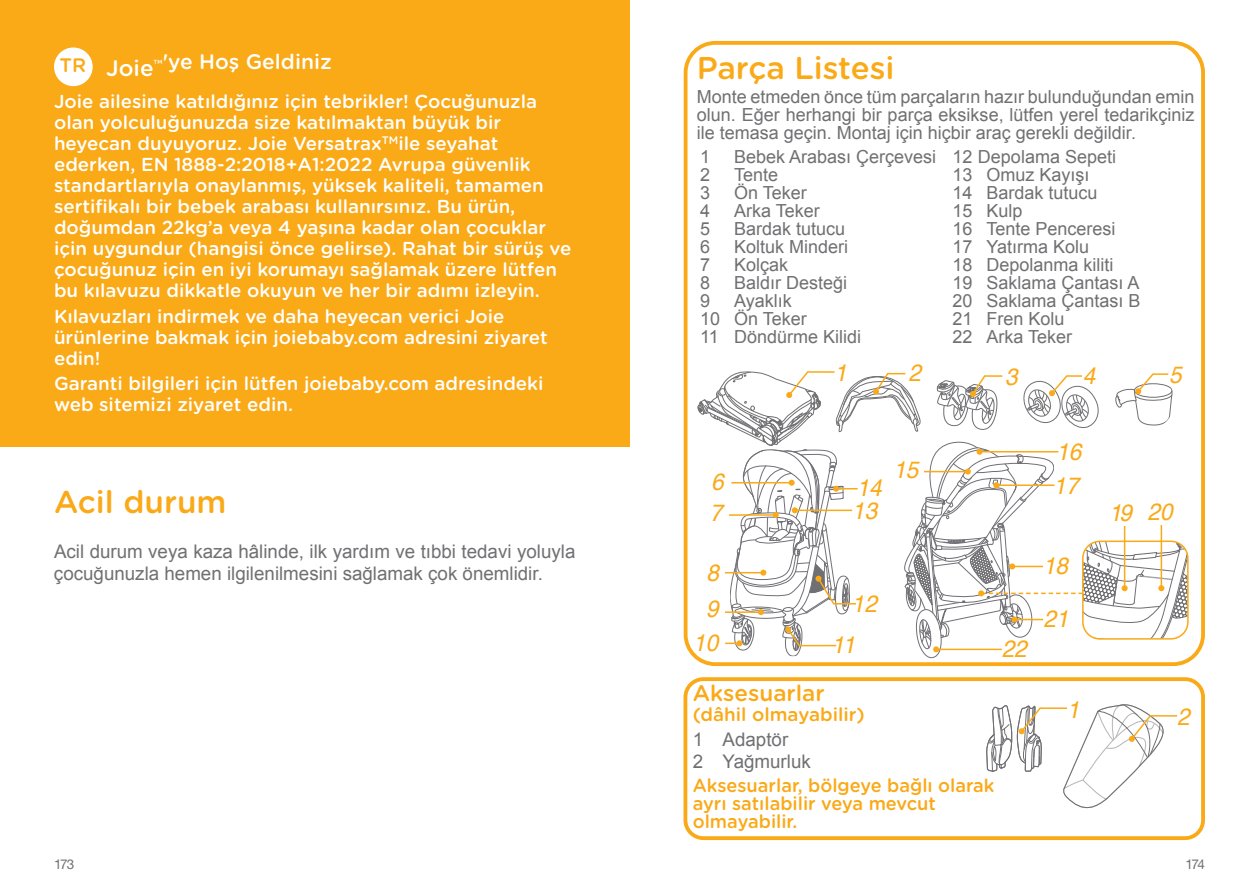
<style>
.page{position:relative;width:1259px;height:893px;background:#fff}
.page>*{position:absolute;margin:0;border:0;box-sizing:border-box;transform-origin:0 0}
.t1{font:500 31.5px "Gotham Rounded";color:#faa917}
.t2{font:italic 23.7px/30.3px "Helvetica";color:#faa917;scale:.95 1}
.t3{font:500 22.5px "Gotham Rounded";color:#faa917}
.t4{font:500 21px "Gotham Rounded";color:#fff}
.t5{font:500 18.75px/21px "Gotham Rounded";color:#fff}
.t6{font:18.75px/22.5px "Arial";color:#706f72}
.t7{font:500 18.75px/18px "Gotham Rounded";color:#faa917}
.t8{font:18px/18px "Arial";color:#706f72}
.t9{font:13.5px "Helvetica Neue LT Std";letter-spacing:-.11em;color:#706f72}
.s1{font-size:22.5px}
.s2{font-size:13.05px}
</style>
<div class="page">
<div style="left:0;top:0;width:629px;height:446px;background:#faa917"></div>
<div style="left:54px;top:47px;width:39px;height:39px;background:#fff;border-radius:50%"></div>
<div style="left:683px;top:41px;width:522px;height:625px;border:4px solid #faa917;border-radius:30px"></div>
<svg style="left:697px;top:371px;width:491px;height:288px"></svg>
<div style="left:683px;top:677px;width:522px;height:163px;border:4px solid #faa917;border-radius:18px"></div>
<svg style="left:986px;top:704px;width:192px;height:105px"></svg>
<p class="t4" style="left:59px;top:46px;width:274px"><sub>TR</sub> <span class="s1">Joie</span><span class="s2">™</span>'ye Hoş Geldiniz</p>
<p class="t5" style="left:54px;top:90px;width:519px">Joie ailesine katıldığınız için tebrikler! Çocuğunuzla olan yolculuğunuzda size katılmaktan büyük bir heyecan duyuyoruz. Joie Versatrax<sup>TM</sup>ile seyahat ederken, EN 1888-2:2018+A1:2022 Avrupa güvenlik standartlarıyla onaylanmış, yüksek kaliteli, tamamen sertifikalı bir bebek arabası kullanırsınız. Bu ürün, doğumdan 22kg’a veya 4 yaşına kadar olan çocuklar için uygundur (hangisi önce gelirse). Rahat bir sürüş ve çocuğunuz için en iyi korumayı sağlamak üzere lütfen bu kılavuzu dikkatle okuyun ve her bir adımı izleyin.</p>
<p class="t5" style="left:54px;top:305px;width:495px">Kılavuzları indirmek ve daha heyecan verici Joie ürünlerine bakmak için joiebaby.com adresini ziyaret edin!</p>
<p class="t5" style="left:54px;top:372px;width:491px">Garanti bilgileri için lütfen joiebaby.com adresindeki web sitemizi ziyaret edin.</p>
<h1 class="t1" style="left:54px;top:480px;width:174px">Acil durum</h1>
<p class="t6" style="left:54px;top:540px;width:523px">Acil durum veya kaza hâlinde, ilk yardım ve tıbbi tedavi yoluyla çocuğunuzla hemen ilgilenilmesini sağlamak çok önemlidir.</p>
<h1 class="t1" style="left:696px;top:45px;width:199px">Parça Listesi</h1>
<p class="t8" style="left:696px;top:88px;width:499px;text-align:justify">Monte etmeden önce tüm parçaların hazır bulunduğundan emin olun. Eğer herhangi bir parça eksikse, lütfen yerel tedarikçiniz ile temasa geçin. Montaj için hiçbir araç gerekli değildir.</p>
<p class="t8" style="left:700px;top:148px;width:12px">1</p>
<p class="t8" style="left:734px;top:148px;width:204px">Bebek Arabası Çerçevesi</p>
<p class="t8" style="left:700px;top:166px;width:12px">2</p>
<p class="t8" style="left:734px;top:166px;width:46px">Tente</p>
<p class="t8" style="left:700px;top:184px;width:12px">3</p>
<p class="t8" style="left:734px;top:184px;width:74px">Ön Teker</p>
<p class="t8" style="left:700px;top:202px;width:12px">4</p>
<p class="t8" style="left:734px;top:202px;width:87px">Arka Teker</p>
<p class="t8" style="left:700px;top:220px;width:12px">5</p>
<p class="t8" style="left:734px;top:220px;width:113px">Bardak tutucu</p>
<p class="t8" style="left:700px;top:238px;width:12px">6</p>
<p class="t8" style="left:734px;top:238px;width:116px">Koltuk Minderi</p>
<p class="t8" style="left:700px;top:256px;width:12px">7</p>
<p class="t8" style="left:734px;top:256px;width:56px">Kolçak</p>
<p class="t8" style="left:700px;top:274px;width:12px">8</p>
<p class="t8" style="left:734px;top:274px;width:115px">Baldır Desteği</p>
<p class="t8" style="left:700px;top:292px;width:12px">9</p>
<p class="t8" style="left:952px;top:148px;width:190px">12 Depolama Sepeti<br>13 Omuz Kayışı<br>14 Bardak tutucu<br>15 Kulp<br>16 Tente Penceresi<br>17 Yatırma Kolu<br>18 Depolanma kiliti<br>19 Saklama Çantası A<br>20 Saklama Çantası B<br>21 Fren Kolu<br>22 Arka Teker</p>
<p class="t8" style="left:700px;top:292px;width:163px;text-indent:34px">Ayaklık<br>10 Ön Teker<br>11 Döndürme Kilidi</p>
<p class="t2" style="left:710px;top:467px;width:16px">6<br>7</p>
<p class="t2" style="left:706px;top:558px;width:15px">8</p>
<p class="t2" style="left:693px;top:592px;width:28px;line-height:34.3px;text-align:center">9<br>10</p>
<p class="t2" style="left:834px;top:358px;width:15px">1</p>
<p class="t2" style="left:908px;top:358px;width:15px">2</p>
<p class="t2" style="left:1005px;top:362px;width:15px">3</p>
<p class="t2" style="left:1083px;top:362px;width:15px">4</p>
<p class="t2" style="left:1169px;top:360px;width:15px">5</p>
<p class="t2" style="left:856px;top:473px;width:28px">14</p>
<p class="t2" style="left:893px;top:455px;width:28px">15</p>
<p class="t2" style="left:1056px;top:437px;width:28px">16</p>
<p class="t2" style="left:1053px;top:471px;width:28px">17</p>
<p class="t2" style="left:852px;top:496px;width:28px">13</p>
<p class="t2" style="left:1109px;top:498px;width:25px">19</p>
<p class="t2" style="left:1147px;top:497px;width:28px">20</p>
<p class="t2" style="left:1043px;top:551px;width:28px">18</p>
<p class="t2" style="left:852px;top:589px;width:28px">12</p>
<p class="t2" style="left:1043px;top:604px;width:28px">21</p>
<p class="t2" style="left:832px;top:630px;width:26px">11</p>
<p class="t2" style="left:1001px;top:634px;width:28px">22</p>
<p class="t3" style="left:693px;top:677px;width:133px">Aksesuarlar</p>
<p class="t7" style="left:693px;top:705px;width:173px">(dâhil olmayabilir)</p>
<p class="t6" style="left:693px;top:729px;width:119px;line-height:21.6px">1 Adaptör<br>2 Yağmurluk</p>
<p class="t7" style="left:693px;top:775px;width:303px">Aksesuarlar, bölgeye bağlı olarak ayrı satılabilir veya mevcut olmayabilir.</p>
<p class="t2" style="left:1067px;top:695px;width:15px">1</p>
<p class="t2" style="left:1177px;top:702px;width:15px">2</p>
<p class="t9" style="left:54px;top:856px;width:22px">173</p>
<p class="t9" style="left:1185px;top:856px;width:21px">174</p>
</div>
